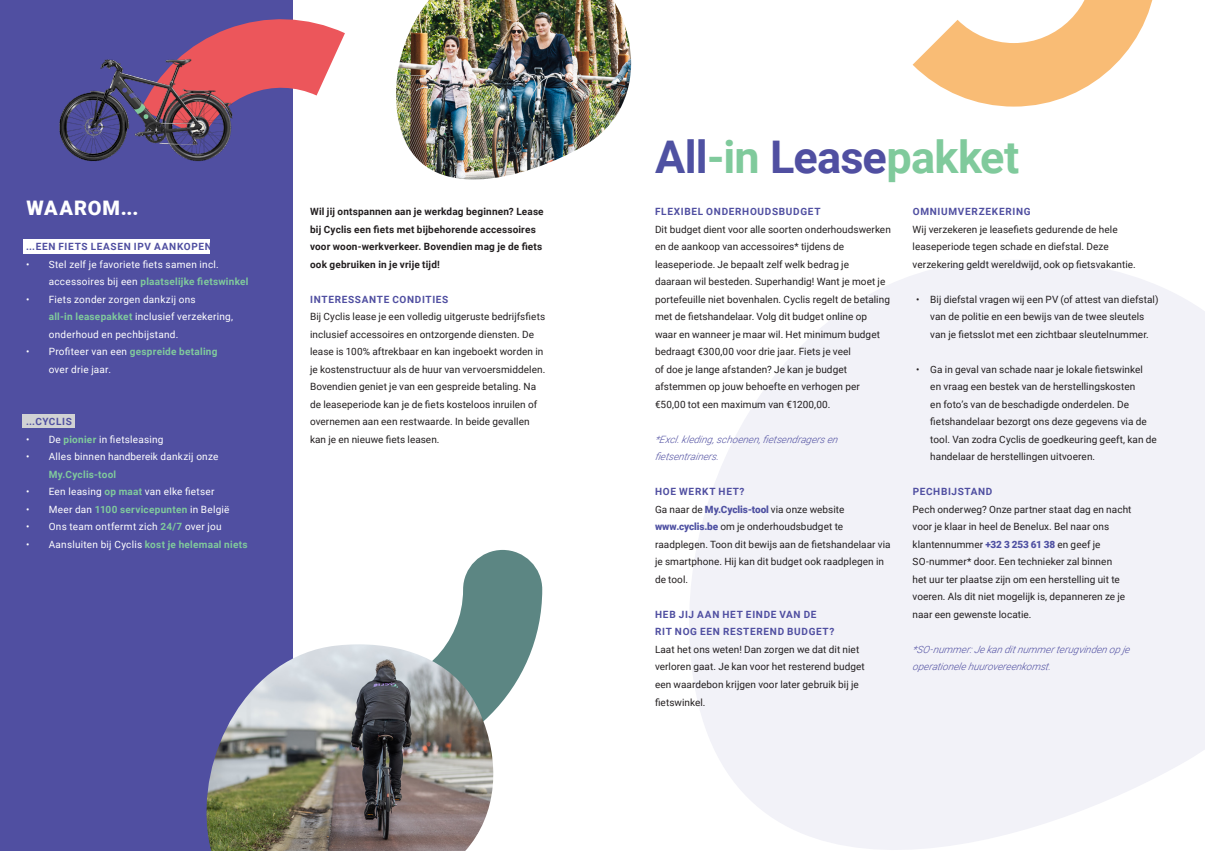
<style>
.page{position:relative;width:1205px;height:851px;background:#fff}
.page>*{position:absolute;margin:0;border:0;box-sizing:border-box;transform-origin:0 0}
.CYCLIS_Header_Strong{font:700 45px "Roboto";letter-spacing:-.015em;color:#80ca9c}
.t1{font:900 20px "Roboto";letter-spacing:.05em;color:#fff}
.t2{font:10px/17.5px "Roboto";letter-spacing:.005em;color:#231f20}
.t3{font:10px/17.5px "Roboto";letter-spacing:.025em;color:#fff}
.t4{font:700 10px/17.5px "Roboto";letter-spacing:.015em;color:#231f20}
.t5{font:700 10px "Roboto";letter-spacing:.07em;color:#504fa1}
.t6{font:italic 300 10px/17.5px "Roboto";color:#504fa1}
.t7{font:700 10px "Roboto";letter-spacing:.025em;color:#80ca9c}
.s1{font-weight:700;color:#80ca9c}
.s2{font-weight:400;color:#fff}
.s3{color:#4f51a2}
.s4{color:#504fa1}
.s5{font-weight:700;color:#504fa1}
.s6{font-weight:900;color:#4f51a2}
</style>
<div class="page">
<svg style="left:689px;top:260px;width:516px;height:590px;fill:#f2f2f8"></svg>
<img style="left:396px;top:0;width:235px;height:180px">
<div style="left:0;top:0;width:292px;height:850px;background:#504fa1"></div>
<div style="left:23px;top:239px;width:186px;height:15px;background:#fff"></div>
<div style="left:23px;top:414px;width:52px;height:14px;background:#d1d2d4"></div>
<svg style="left:292px;top:550px;width:250px;height:161px"></svg>
<svg style="left:912px;top:0;width:241px;height:107px"></svg>
<svg style="left:178px;top:15px;width:167px;height:123px"></svg>
<img style="left:59px;top:59px;width:176px;height:102px">
<img style="left:206px;top:644px;width:288px;height:206px">
<p class="t1" style="left:27px;top:194px;width:113px">WAAROM...</p>
<p class="t5" style="left:26px;top:239px;width:192px">...EEN FIETS LEASEN IPV AANKOPEN?</p>
<p class="t3" style="left:49px;top:255px;width:201px;text-indent:-22px">• Stel zelf je favoriete fiets samen incl. accessoires bij een <span class="s1">plaatselijke fietswinkel</span></p>
<p class="t3" style="left:49px;top:290px;width:186px;text-indent:-22px">• Fiets zonder zorgen dankzij ons<br><span class="s1">all-in leasepakket</span> inclusief verzekering, onderhoud en pechbijstand.</p>
<p class="t3" style="left:49px;top:342px;width:170px;text-indent:-22px">• Profiteer van een <span class="s1">gespreide betaling </span>over drie jaar.</p>
<p class="t5" style="left:26px;top:414px;width:47px">...CYCLIS</p>
<p class="t3" style="left:26px;top:430px;width:139px">• De <span class="s1">pionier</span> in fietsleasing</p>
<p class="t3" style="left:49px;top:447px;width:171px;text-indent:-22px">• Alles binnen handbereik dankzij onze<br><span class="s1">My.Cyclis-tool</span></p>
<p class="t3" style="left:26px;top:482px;width:190px">• Een leasing <span class="s1">op maat</span> van elke fietser</p>
<p class="t7" style="left:26px;top:502px;width:205px"><span class="s2">• Meer dan</span> 1100 servicepunten <span class="s2">in België</span></p>
<p class="t3" style="left:26px;top:517px;width:197px">• Ons team ontfermt zich <span class="s1">24/7</span> over jou</p>
<p class="t3" style="left:26px;top:535px;width:223px">• Aansluiten bij Cyclis <span class="s1">kost je helemaal niets</span></p>
<p class="t4" style="left:310px;top:202px;width:235px">Wil jij ontspannen aan je werkdag beginnen? Lease bij Cyclis een fiets met bijbehorende accessoires voor woon-werkverkeer. Bovendien mag je de fiets</p>
<p class="t4" style="left:310px;top:255px;width:131px">ook gebruiken in je vrije tijd!</p>
<p class="t5" style="left:310px;top:292px;width:140px">INTERESSANTE CONDITIES</p>
<p class="t2" style="left:310px;top:307px;width:237px">Bij Cyclis lease je een volledig uitgeruste bedrijfsfiets inclusief accessoires en ontzorgende diensten. De lease is 100% aftrekbaar en kan ingeboekt worden in je kostenstructuur als de huur van vervoersmiddelen.<br>Bovendien geniet je van een gespreide betaling. Na de leaseperiode kan je de fiets kosteloos inruilen of overnemen aan een restwaarde. In beide gevallen kan je en nieuwe fiets leasen.</p>
<p class="CYCLIS_Header_Strong" style="left:655px;top:125px;width:366px"><span class="s3">All</span>-in <span class="s4">Lease</span>pakket</p>
<p class="t2" style="left:655px;top:202px;width:237px"><span class="s5">FLEXIBEL ONDERHOUDSBUDGET<br></span>Dit budget dient voor alle soorten onderhoudswerken en de aankoop van accessoires* tijdens de leaseperiode. Je bepaalt zelf welk bedrag je<br>daaraan wil besteden. Superhandig! Want je moet je portefeuille niet bovenhalen. Cyclis regelt de betaling met de fietshandelaar. Volg dit budget online op waar en wanneer je maar wil. Het minimum budget bedraagt €300,00 voor drie jaar. Fiets je veel</p>
<p class="t2" style="left:655px;top:360px;width:194px">of doe je lange afstanden? Je kan je budget</p>
<p class="t2" style="left:655px;top:377px;width:206px">afstemmen op jouw behoefte en verhogen per</p>
<p class="t2" style="left:655px;top:395px;width:177px">€50,00 tot een maximum van €1200,00.</p>
<p class="t6" style="left:655px;top:430px;width:187px">*Excl.kleding, schoenen, fietsendragersen fietsentrainers.</p>
<p class="t2" style="left:655px;top:482px;width:191px"><span class="s5">HOE WERKT HET?<br></span>Ga naar de <span class="s6">My.Cyclis-tool</span> via onze website</p>
<p class="t2" style="left:655px;top:517px;width:237px"><span class="s6">www.cyclis.be</span> om je onderhoudsbudget te raadplegen. Toon dit bewijs aan de fietshandelaar via je smartphone. Hij kan dit budget ook raadplegen in de tool.</p>
<p class="t5" style="left:655px;top:607px;width:163px">HEB JIJ AAN HET EINDE VAN DE</p>
<p class="t5" style="left:655px;top:624px;width:181px">RIT NOG EEN RESTEREND BUDGET?</p>
<p class="t2" style="left:655px;top:640px;width:206px">Laat het ons weten! Dan zorgen we dat dit niet</p>
<p class="t2" style="left:655px;top:657px;width:211px">verloren gaat. Je kan voor het resterend budget</p>
<p class="t2" style="left:655px;top:675px;width:205px">een waardebon krijgen voor later gebruik bij je</p>
<p class="t2" style="left:655px;top:692px;width:52px">fietswinkel.</p>
<p class="t5" style="left:913px;top:204px;width:119px">OMNIUMVERZEKERING</p>
<p class="t2" style="left:912px;top:220px;width:225px">Wij verzekeren je leasefiets gedurende de hele leaseperiode tegen schade en diefstal. Deze verzekering geldt wereldwijd, ook op fietsvakantie.</p>
<p class="t2" style="left:916px;top:290px;width:244px;text-align:center">• Bij diefstal vragen wij een PV (of attest van diefstal) van de politie en een bewijs van de twee sleutels<br>van je fietsslot met een zichtbaar sleutelnummer.</p>
<p class="t2" style="left:930px;top:360px;width:228px;text-indent:-14px">• Ga in geval van schade naar je lokale fietswinkel<br>en vraag een bestek van de herstellingskosten<br>en foto’s van de beschadigde onderdelen. De fietshandelaar bezorgt ons deze gegevens via de tool. Van zodra Cyclis de goedkeuring geeft, kan de handelaar de herstellingen uitvoeren.</p>
<p class="t5" style="left:913px;top:484px;width:81px">PECHBIJSTAND</p>
<p class="t2" style="left:912px;top:500px;width:220px">Pech onderweg? Onze partner staat dag en nacht</p>
<p class="t2" style="left:912px;top:517px;width:198px">voor je klaar in heel de Benelux. Bel naar ons klantennummer <span class="s6">+32 3 253 61 38</span> en geef je</p>
<p class="t2" style="left:912px;top:552px;width:201px">SO-nummer* door. Een technieker zal binnen</p>
<p class="t2" style="left:912px;top:570px;width:209px">het uur ter plaatse zijn om een herstelling uit te</p>
<p class="t2" style="left:912px;top:587px;width:214px">voeren. Als dit niet mogelijk is, depanneren ze je</p>
<p class="t2" style="left:912px;top:605px;width:120px">naar een gewenste locatie.</p>
<p class="t6" style="left:912px;top:640px;width:221px">*SO-nummer:Jekanditnummerterugvindenop je operationelehuurovereenkomst.</p>
</div>
